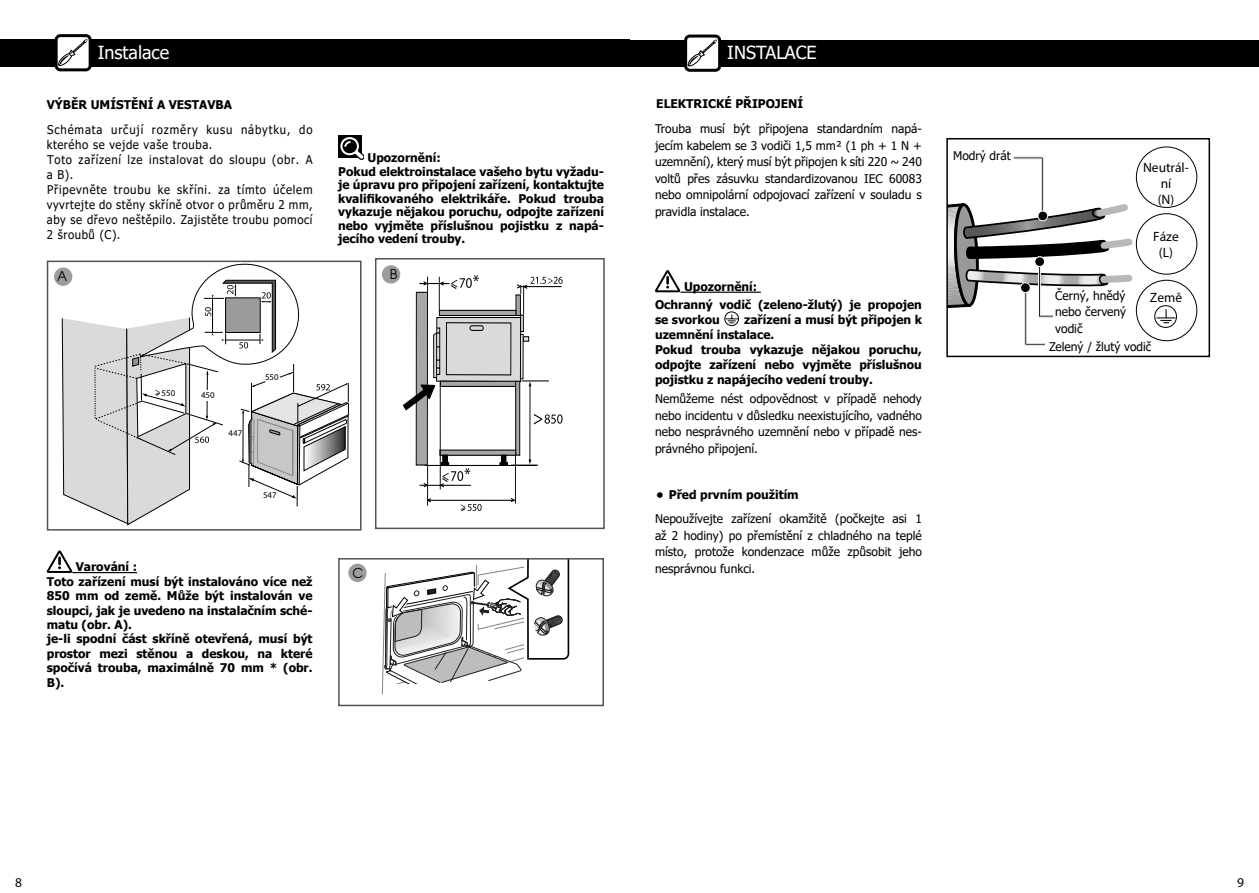
<style>
.page{position:relative;width:1259px;height:893px;background:#fff}
.page>*{position:absolute;margin:0;border:0;box-sizing:border-box;transform-origin:0 0}
.Titre_Chapitre{font:18px "Tahoma";color:#fff}
.t1{font:13.5px/16.2px "Myriad Pro";color:#000;text-align:center}
.Pastille_présentatio{font:13.5px "ITC Avant Garde Pro";color:#000}
.Texte_Utilisation_ju{font:12px/16.5px "Tahoma";color:#000;text-align:justify}
.Titres_Attention{font:700 12px/14.4px "Tahoma";color:#000;text-align:justify}
.Titres_Conseil{font:700 12px/13.5px "Tahoma";color:#000;text-align:justify}
.Avertissements_Conse{font:700 12px/15px "Tahoma";letter-spacing:-.005em;color:#000}
.Texte_utilisation{font:12px/15px "Tahoma";letter-spacing:.05em;color:#000;scale:.95 1}
.Texte_utilisation-2{font:12px/15px "Tahoma";letter-spacing:.075em;color:#000;scale:.95 1}
.Sous_titre{font:700 12px "Tahoma";color:#000}
.t2{font:8.85px "Myriad";color:#000}
</style>
<div class="page">
<div style="left:0;top:41px;width:629px;height:26px;background:#000"></div>
<div style="left:0;top:39px;width:629px;height:24px;background:#000"></div>
<div style="left:56px;top:36px;width:34px;height:34px;background:#fff;border-radius:4px"></div>
<svg style="left:59px;top:39px;width:29px;height:27px"></svg>
<div style="left:55px;top:34px;width:37px;height:37px;border:3px solid #000;border-radius:4px"></div>
<div style="left:338px;top:135px;width:23px;height:23px;background:#000"></div>
<svg style="left:340px;top:136px;width:24px;height:23px"></svg>
<hr style="left:72px;top:572px;width:65px;height:1px;background:#000">
<svg style="left:47px;top:550px;width:25px;height:23px"></svg>
<div style="left:416px;top:292px;width:11px;height:173px;background:#a7a7a7"></div>
<div style="left:416px;top:292px;width:12px;height:173px;border:1px solid #000"></div>
<hr style="left:516px;top:381px;width:4px;height:74px;background:#a7a7a7">
<div style="left:515px;top:381px;width:5px;height:75px;border:1px solid #000"></div>
<hr style="left:515px;top:453px;width:1px;height:50px;background:#000">
<hr style="left:419px;top:485px;width:52px;height:1px;background:#000">
<div style="left:440px;top:450px;width:76px;height:5px;background:#a7a7a7"></div>
<div style="left:439px;top:450px;width:77px;height:6px;border:1px solid #000"></div>
<hr style="left:427px;top:465px;width:1px;height:41px;background:#000">
<hr style="left:529px;top:385px;width:1px;height:77px;background:#000">
<hr style="left:425px;top:465px;width:111px;height:1px;background:#000">
<svg style="left:423px;top:455px;width:47px;height:33px"></svg>
<div style="left:501px;top:455px;width:5px;height:9px;background:#000"></div>
<svg style="left:499px;top:460px;width:39px;height:6px"></svg>
<hr style="left:440px;top:381px;width:1px;height:108px;background:#000">
<svg style="left:403px;top:275px;width:159px;height:149px"></svg>
<svg style="left:427px;top:498px;width:88px;height:13px"></svg>
<div style="left:375px;top:258px;width:230px;height:271px;border:2px solid #525252"></div>
<svg style="left:61px;top:264px;width:288px;height:262px"></svg>
<div style="left:47px;top:261px;width:314px;height:270px;border:2px solid #525252"></div>
<div style="left:54px;top:267px;width:18px;height:19px;background:#9c9c9c;border-radius:50%"></div>
<div style="left:382px;top:265px;width:18px;height:19px;background:#9c9c9c;border-radius:50%"></div>
<svg style="left:381px;top:561px;width:189px;height:134px"></svg>
<div style="left:338px;top:558px;width:266px;height:148px;border:2px solid #525252"></div>
<div style="left:348px;top:564px;width:19px;height:18px;background:#9c9c9c;border-radius:50%"></div>
<div style="left:629px;top:41px;width:630px;height:26px;background:#000"></div>
<div style="left:629px;top:40px;width:630px;height:24px;background:#000"></div>
<div style="left:685px;top:36px;width:34px;height:34px;background:#fff;border-radius:4px"></div>
<svg style="left:688px;top:39px;width:29px;height:27px"></svg>
<div style="left:684px;top:35px;width:37px;height:37px;border:3px solid #000;border-radius:4px"></div>
<hr style="left:680px;top:292px;width:81px;height:1px;background:#000">
<svg style="left:655px;top:270px;width:25px;height:22px"></svg>
<svg style="left:725px;top:311px;width:14px;height:16px"></svg>
<svg style="left:725px;top:315px;width:13px;height:9px"></svg>
<div style="left:724px;top:312px;width:14px;height:14px;border:1px solid #000;border-radius:50%"></div>
<div style="left:946px;top:138px;width:264px;height:219px;border:2px solid #000"></div>
<div style="left:1136px;top:147px;width:61px;height:61px;border:1px solid #000;border-radius:50%"></div>
<div style="left:1136px;top:213px;width:61px;height:62px;border:1px solid #000;border-radius:50%"></div>
<svg style="left:947px;top:156px;width:186px;height:190px"></svg>
<div style="left:1047px;top:339px;width:135px;height:15px;background:#fff"></div>
<div style="left:1053px;top:287px;width:82px;height:49px;background:#fff"></div>
<svg style="left:1154px;top:305px;width:23px;height:23px"></svg>
<div style="left:1154px;top:305px;width:22px;height:23px;border:1px solid #000;border-radius:50%"></div>
<svg style="left:1156px;top:309px;width:19px;height:14px"></svg>
<div style="left:1136px;top:280px;width:61px;height:61px;border:1px solid #000;border-radius:50%"></div>
<div style="left:1038px;top:211px;width:9px;height:10px;background:#000;border-radius:50%"></div>
<div style="left:1037px;top:211px;width:11px;height:10px;border:1px solid #fff;border-radius:50%"></div>
<div style="left:1034px;top:257px;width:10px;height:9px;background:#000;border-radius:50%"></div>
<div style="left:1034px;top:256px;width:11px;height:11px;border:1px solid #fff;border-radius:50%"></div>
<div style="left:1020px;top:283px;width:10px;height:10px;background:#000;border-radius:50%"></div>
<div style="left:1020px;top:282px;width:10px;height:11px;border:1px solid #fff;border-radius:50%"></div>
<p class="Titre_Chapitre" style="left:98px;top:40px;width:73px">Instalace</p>
<p class="Sous_titre" style="left:47px;top:96px;width:187px">VÝBĚR UMÍSTĚNÍ A VESTAVBA</p>
<p class="Texte_utilisation-2" style="left:47px;top:122px;width:281px">Schémata určují rozměry kusu nábytku, do kterého se vejde vaše trouba.</p>
<p class="Texte_utilisation" style="left:47px;top:152px;width:281px">Toto zařízení lze instalovat do sloupu (obr. A a B).</p>
<p class="Texte_utilisation" style="left:47px;top:182px;width:281px;text-align:justify">Připevněte troubu ke skříni. za tímto účelem vyvrtejte do stěny skříně otvor o průměru 2 mm, aby se dřevo neštěpilo. Zajistěte troubu pomocí 2 šroubů (C).</p>
<p class="Titres_Conseil" style="left:367px;top:152px;width:75px">Upozornění:</p>
<p class="Titres_Conseil" style="left:338px;top:165px;width:267px">Pokud elektroinstalace vašeho bytu vyžadu&shy;je úpravu pro připojení zařízení, kontaktujte kvalifikovaného elektrikáře. Pokud trouba vykazuje nějakou poruchu, odpojte zařízení nebo vyjměte příslušnou pojistku z napá&shy;jecího vedení trouby.</p>
<p class="Pastille_présentatio" style="left:57px;top:268px;width:11px">A</p>
<p class="Pastille_présentatio" style="left:390px;top:266px;width:9px">B</p>
<p class="t2" style="left:162px;top:387px;width:15px">550</p>
<p class="t2" style="left:201px;top:390px;width:15px">450</p>
<p class="t2" style="left:229px;top:428px;width:15px">447</p>
<p class="t2" style="left:265px;top:372px;width:15px">550</p>
<p class="t2" style="left:263px;top:490px;width:15px">547</p>
<p class="Titres_Attention" style="left:76px;top:560px;width:63px">Varování :</p>
<p class="Titres_Attention" style="left:47px;top:575px;width:267px">Toto zařízení musí být instalováno více než 850 mm od země. Může být instalován ve sloupci, jak je uvedeno na instalačním sché&shy;matu (obr. A).</p>
<p class="Titres_Attention" style="left:47px;top:632px;width:267px">je-li spodní část skříně otevřená, musí být prostor mezi stěnou a deskou, na které spočívá trouba, maximálně 70 mm * (obr.<br>B).</p>
<p class="Pastille_présentatio" style="left:352px;top:564px;width:12px">C</p>
<p class="Titre_Chapitre" style="left:727px;top:40px;width:91px">INSTALACE</p>
<p class="Sous_titre" style="left:656px;top:95px;width:149px">ELEKTRICKÉ PŘIPOJENÍ</p>
<p class="Texte_Utilisation_ju" style="left:655px;top:121px;width:268px">Trouba musí být připojena standardním napá&shy;jecím kabelem se 3 vodiči 1,5 mm² (1 ph + 1 N + uzemnění), který musí být připojen k síti 220 ~ 240 voltů přes zásuvku standardizovanou IEC 60083 nebo omnipolární odpojovací zařízení v souladu s pravidla instalace.</p>
<p class="Titres_Attention" style="left:684px;top:280px;width:75px">Upozornění:</p>
<p class="Avertissements_Conse" style="left:655px;top:298px;width:268px">Ochranný vodič (zeleno-žlutý) je propojen se svorkou</p>
<p class="Avertissements_Conse" style="left:655px;top:313px;width:268px;text-indent:89px">zařízení a musí být připojen k uzemnění instalace.</p>
<p class="Avertissements_Conse" style="left:655px;top:343px;width:268px;text-align:justify">Pokud trouba vykazuje nějakou poruchu, odpojte zařízení nebo vyjměte příslušnou pojistku z napájecího vedení trouby.</p>
<p class="Texte_Utilisation_ju" style="left:655px;top:391px;width:268px">Nemůžeme nést odpovědnost v případě nehody nebo incidentu v důsledku neexistujícího, vadného nebo nesprávného uzemnění nebo v případě nes&shy;právného připojení.</p>
<p class="Titres_Conseil" style="left:656px;top:488px;width:144px">• Před prvním použitím</p>
<p class="Texte_Utilisation_ju" style="left:655px;top:511px;width:268px">Nepoužívejte zařízení okamžitě (počkejte asi 1 až 2 hodiny) po přemístění z chladného na teplé místo, protože kondenzace může způsobit jeho nesprávnou funkci.</p>
<p class="Texte_Utilisation_ju" style="left:953px;top:148px;width:59px">Modrý drát</p>
<p class="t1" style="left:1143px;top:159px;width:47px">Neutrál&shy;ní</p>
<p class="t1" style="left:1157px;top:191px;width:18px">(N)</p>
<p class="t1" style="left:1153px;top:228px;width:27px">Fáze</p>
<p class="t1" style="left:1159px;top:245px;width:16px">(L)</p>
<p class="Texte_Utilisation_ju" style="left:1055px;top:288px;width:72px">Černý, hnědý nebo červený vodič</p>
<p class="t1" style="left:1149px;top:289px;width:34px">Země</p>
<p class="Texte_Utilisation_ju" style="left:1049px;top:339px;width:104px">Zelený / žlutý vodič</p>
<p class="t1" style="left:15px;top:874px;width:8px">8</p>
<p class="t1" style="left:1237px;top:874px;width:8px">9</p>
</div>
